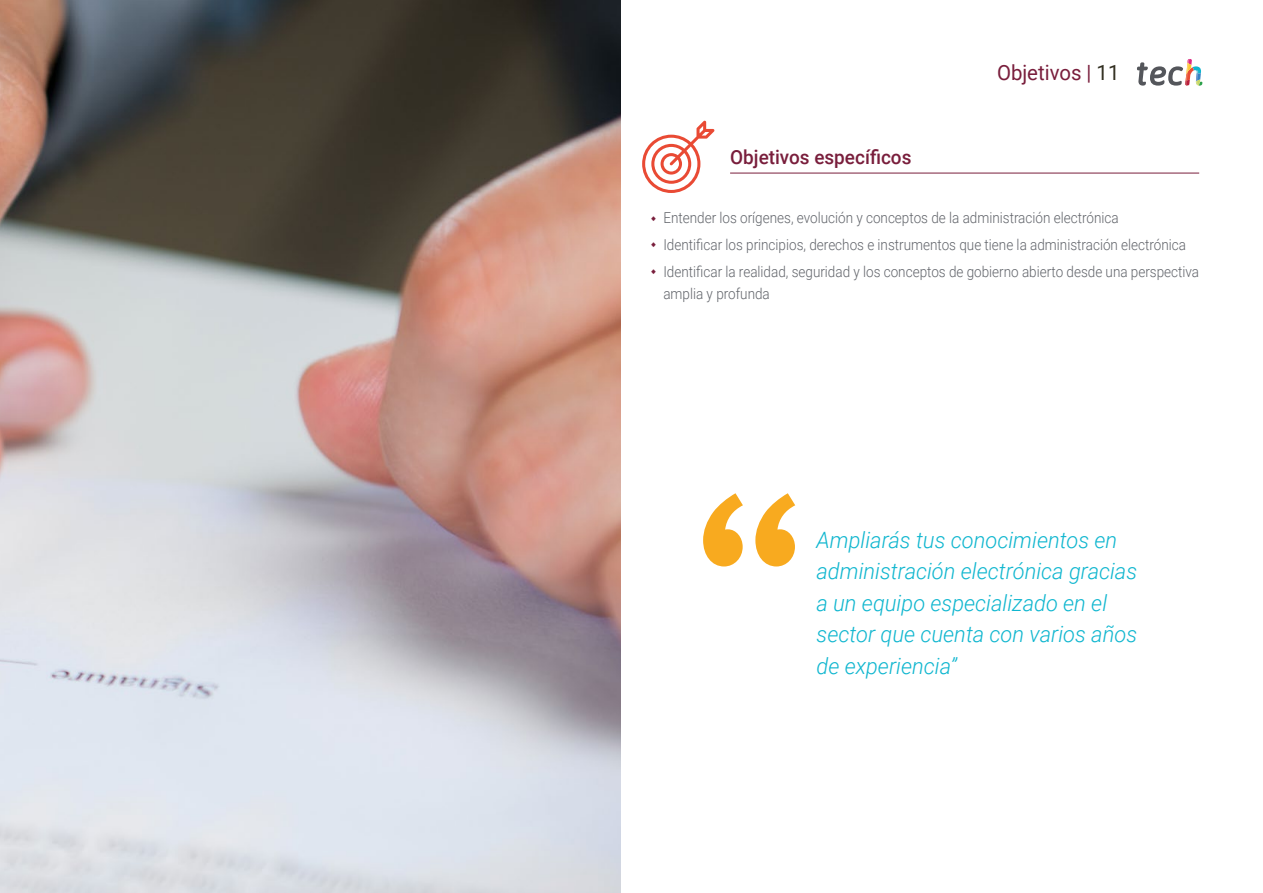
<style>
.page{position:relative;width:1263px;height:893px;background:#fff}
.page>*{position:absolute;margin:0;border:0;box-sizing:border-box;transform-origin:0 0}
.t1{font:italic 300 22.5px/31.5px "Roboto";color:#0fb6cf}
.t2{font:21px "Roboto";color:#791e3c}
.t3{font:500 19.5px "Roboto";color:#791e3c}
.t4{font:300 15px/26.7px "Roboto";color:#61646a;scale:.9 1}
.s1{color:#312e20}
</style>
<div class="page">
<svg style="left:703px;top:493px;width:92px;height:73px"></svg>
<hr style="left:730px;top:173px;width:469px;height:1px;background:#791e3c">
<svg style="left:642px;top:121px;width:72px;height:72px"></svg>
<img style="left:0;top:0;width:621px;height:893px">
<svg style="left:1137px;top:59px;width:65px;height:27px"></svg>
<h3 class="t3" style="left:730px;top:144px;width:183px">Objetivos específicos</h3>
<h2 class="t2" style="left:997px;top:57px;width:124px">Objetivos | <span class="s1">11</span></h2>
<p class="t4" style="left:663px;top:204px;width:597px">Entender los orígenes, evolución y conceptos de la administración electrónica<br>Identificar los principios, derechos e instrumentos que tiene la administración electrónica<br>Identificar la realidad, seguridad y los conceptos de gobierno abierto desde una perspectiva</p>
<p class="t4" style="left:663px;top:280px;width:120px">amplia y profunda</p>
<h1 class="t1" style="left:816px;top:523px;width:322px">Ampliarás tus conocimientos en administración electrónica gracias a un equipo especializado en el sector que cuenta con varios años de experiencia”</h1>
</div>
